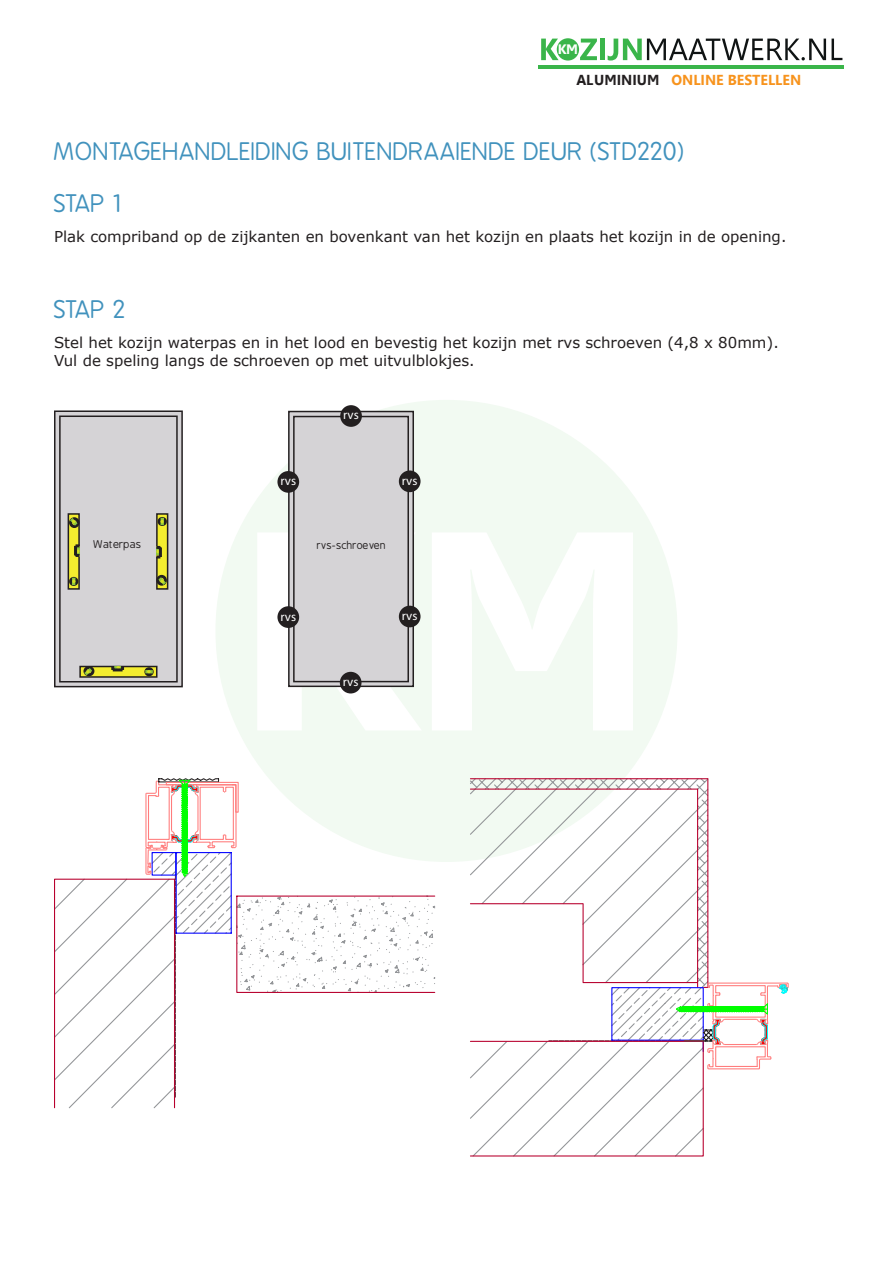
<style>
.page{position:relative;width:893px;height:1263px;background:#fff}
.page>*{position:absolute;margin:0;border:0;box-sizing:border-box;transform-origin:0 0}
.t1{font:24px "B Preplay";color:#4192bd}
.t2{font:15px "Verdana";color:#231f20}
.t3{font:700 14.4px "Gisha";color:#f7931d}
.t4{font:700 13.65px "Gisha";color:#fff}
.t5{font:12.9px "Myriad Pro";letter-spacing:.01em;color:#fff}
.t6{font:10.65px "B Preplay";color:#231f20}
.s1{color:#231f20}
</style>
<div class="page">
<svg style="left:216px;top:400px;width:461px;height:462px;fill:#f2faf2"></svg>
<div style="left:432px;top:532px;width:201px;height:198px;background:#f2faf2"></div>
<div style="left:257px;top:532px;width:165px;height:198px;background:#f2faf2"></div>
<svg style="left:541px;top:39px;width:18px;height:21px"></svg>
<svg style="left:580px;top:39px;width:17px;height:21px"></svg>
<div style="left:600px;top:39px;width:5px;height:21px;background:#3ab54a"></div>
<svg style="left:608px;top:39px;width:218px;height:22px"></svg>
<svg style="left:832px;top:39px;width:10px;height:21px"></svg>
<hr style="left:538px;top:65px;width:305px;height:4px;background:#3ab54a">
<div style="left:557px;top:38px;width:22px;height:23px;background:#3ab54a;border-radius:50%"></div>
<svg style="left:54px;top:777px;width:382px;height:332px"></svg>
<svg style="left:469px;top:778px;width:240px;height:125px"></svg>
<svg style="left:470px;top:903px;width:319px;height:254px"></svg>
<div style="left:55px;top:411px;width:127px;height:276px;background:#d5d3d6"></div>
<div style="left:54px;top:410px;width:129px;height:277px;border:2px solid #231f20"></div>
<div style="left:59px;top:415px;width:119px;height:267px;border:2px solid #231f20"></div>
<div style="left:80px;top:666px;width:77px;height:11px;background:#f4ed2f"></div>
<div style="left:79px;top:666px;width:78px;height:12px;border:2px solid #231f20"></div>
<svg style="left:82px;top:665px;width:44px;height:13px"></svg>
<svg style="left:141px;top:665px;width:16px;height:13px"></svg>
<div style="left:68px;top:514px;width:11px;height:75px;background:#f4ed2f"></div>
<div style="left:68px;top:513px;width:12px;height:77px;border:2px solid #231f20"></div>
<svg style="left:68px;top:516px;width:12px;height:42px"></svg>
<svg style="left:67px;top:574px;width:13px;height:15px"></svg>
<div style="left:157px;top:514px;width:11px;height:75px;background:#f4ed2f"></div>
<div style="left:156px;top:513px;width:12px;height:77px;border:2px solid #231f20"></div>
<svg style="left:156px;top:544px;width:12px;height:43px"></svg>
<svg style="left:156px;top:514px;width:13px;height:15px"></svg>
<div style="left:289px;top:411px;width:124px;height:275px;background:#d5d3d6"></div>
<div style="left:288px;top:411px;width:126px;height:276px;border:2px solid #231f20"></div>
<div style="left:293px;top:416px;width:116px;height:266px;border:2px solid #231f20"></div>
<div style="left:340px;top:405px;width:22px;height:22px;background:#231f20;border-radius:50%"></div>
<div style="left:340px;top:672px;width:21px;height:21px;background:#231f20;border-radius:50%"></div>
<div style="left:277px;top:471px;width:22px;height:22px;background:#231f20;border-radius:50%"></div>
<div style="left:277px;top:606px;width:22px;height:22px;background:#231f20;border-radius:50%"></div>
<div style="left:399px;top:470px;width:22px;height:22px;background:#231f20;border-radius:50%"></div>
<div style="left:399px;top:606px;width:22px;height:21px;background:#231f20;border-radius:50%"></div>
<p class="t4" style="left:558px;top:42px;width:22px">KM</p>
<p class="t3" style="left:576px;top:72px;width:226px"><span class="s1">ALUMINIUM</span> ONLINE BESTELLEN</p>
<p class="t1" style="left:54px;top:139px;width:633px">MONTAGEHANDLEIDING BUITENDRAAIENDE DEUR (STD220)</p>
<p class="t1" style="left:54px;top:190px;width:70px">STAP 1</p>
<p class="t2" style="left:54px;top:226px;width:734px">Plak compriband op de zijkanten en bovenkant van het kozijn en plaats het kozijn in de opening.</p>
<p class="t1" style="left:54px;top:296px;width:74px">STAP 2</p>
<p class="t2" style="left:54px;top:333px;width:726px">Stel het kozijn waterpas en in het lood en bevestig het kozijn met rvs schroeven (4,8 x 80mm).</p>
<p class="t2" style="left:54px;top:351px;width:422px">Vul de speling langs de schroeven op met uitvulblokjes.</p>
<p class="t6" style="left:94px;top:539px;width:50px">Waterpas</p>
<p class="t5" style="left:343px;top:407px;width:17px">rvs</p>
<p class="t5" style="left:281px;top:473px;width:17px">rvs</p>
<p class="t5" style="left:402px;top:472px;width:17px">rvs</p>
<p class="t6" style="left:317px;top:540px;width:70px">rvs-schroeven</p>
<p class="t5" style="left:281px;top:608px;width:17px">rvs</p>
<p class="t5" style="left:343px;top:674px;width:17px">rvs</p>
<p class="t5" style="left:402px;top:608px;width:17px">rvs</p>
</div>
